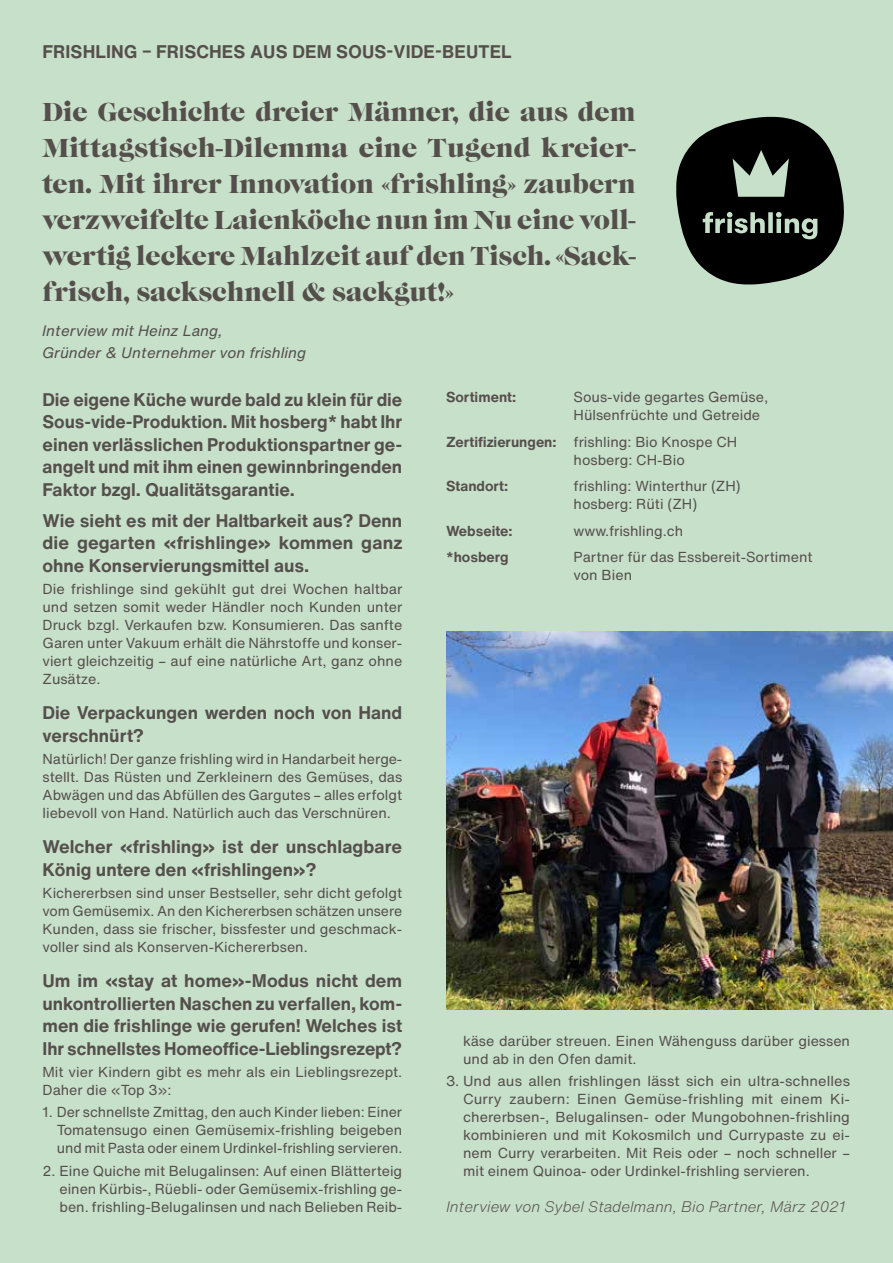
<style>
.page{position:relative;width:893px;height:1263px;background:#c7e0ca}
.page>*{position:absolute;margin:0;border:0;box-sizing:border-box;transform-origin:0 0}
.t1{font:27px/36px "Caslon Gra D";color:#554f4c;text-align:justify}
.t2{font:700 18px/22.5px "Helvetica Now Text";color:#554f4c;text-align:justify}
.t3{font:italic 15px/22.5px "Helvetica Now Text";color:#554f4c}
.t4{font:italic 300 15px "Helvetica Now Text";color:#554f4c}
.t5{font:14.25px/18px "Helvetica Now Text";color:#554f4c;text-align:justify}
.t6{font:700 14.25px "Helvetica Now Text";color:#554f4c}
.s1{font-weight:700}
</style>
<div class="page">
<img style="left:446px;top:631px;width:447px;height:379px">
<svg style="left:676px;top:117px;width:168px;height:167px"></svg>
<p class="t2" style="left:43px;top:40px;width:471px">FRISHLING – FRISCHES AUS DEM SOUS-VIDE-BEUTEL</p>
<p class="t1" style="left:43px;top:95px;width:595px">Die Geschichte dreier Männer, die aus dem Mittagstisch-Dilemma eine Tugend kreier&shy;ten. Mit ihrer Innovation «frishling» zaubern verzweifelte Laienköche nun im Nu eine voll&shy;wertig leckere Mahlzeit auf den Tisch. «Sack&shy;frisch, sackschnell &amp; sackgut!»</p>
<p class="t3" style="left:42px;top:319px;width:265px">Interview mit Heinz Lang,<br>Gründer &amp; Unternehmer von frishling</p>
<p class="t2" style="left:43px;top:388px;width:361px">Die eigene Küche wurde bald zu klein für die Sous-vide-Produktion. Mit hosberg* habt Ihr einen verlässlichen Produktionspartner ge&shy;angelt und mit ihm einen gewinnbringenden Faktor bzgl. Qualitätsgarantie.</p>
<p class="t2" style="left:43px;top:509px;width:361px">Wie sieht es mit der Haltbarkeit aus? Denn die gegarten «frishlinge» kommen ganz ohne Konservierungsmittel aus.</p>
<p class="t5" style="left:43px;top:579px;width:361px">Die frishlinge sind gekühlt gut drei Wochen haltbar und setzen somit weder Händler noch Kunden unter Druck bzgl. Verkaufen bzw. Konsumieren. Das sanfte Garen unter Vakuum erhält die Nährstoffe und konser&shy;viert gleichzeitig – auf eine natürliche Art, ganz ohne Zusätze.</p>
<p class="t2" style="left:43px;top:701px;width:361px">Die Verpackungen werden noch von Hand verschnürt?</p>
<p class="t5" style="left:43px;top:749px;width:361px">Natürlich! Der ganze frishling wird in Handarbeit herge&shy;stellt. Das Rüsten und Zerkleinern des Gemüses, das Abwägen und das Abfüllen des Gargutes – alles erfolgt liebevoll von Hand. Natürlich auch das Verschnüren.</p>
<p class="t2" style="left:43px;top:835px;width:361px">Welcher «frishling» ist der unschlagbare<br>König untere den «frishlingen»?</p>
<p class="t5" style="left:43px;top:884px;width:361px">Kichererbsen sind unser Bestseller, sehr dicht gefolgt vom Gemüsemix. An den Kichererbsen schätzen unsere Kunden, dass sie frischer, bissfester und geschmack&shy;voller sind als Konserven-Kichererbsen.</p>
<p class="t2" style="left:43px;top:969px;width:361px">Um im «stay at home»-Modus nicht dem unkontrollierten Naschen zu verfallen, kom&shy;men die frishlinge wie gerufen! Welches ist Ihr schnellstes Homeoffice-Lieblingsrezept?</p>
<p class="t5" style="left:43px;top:1063px;width:361px">Mit vier Kindern gibt es mehr als ein Lieblingsrezept.<br>Daher die «Top 3»:</p>
<p class="t5" style="left:57px;top:1103px;width:347px;text-indent:-14px">1. Der schnellste Zmittag, den auch Kinder lieben: Einer Tomatensugo einen Gemüsemix-frishling beigeben und mit Pasta oder einem Urdinkel-frishling servieren.</p>
<p class="t5" style="left:60px;top:1161px;width:344px;text-indent:-17px">2. Eine Quiche mit Belugalinsen: Auf einen Blätterteig einen Kürbis-, Rüebli- oder Gemüsemix-frishling ge&shy;ben. frishling-Belugalinsen und nach Belieben Reib-</p>
<p class="t6" style="left:446px;top:387px;width:72px">Sortiment:</p>
<p class="t5" style="left:574px;top:388px;width:196px">Sous-vide gegartes Gemüse,<br>Hülsenfrüchte und Getreide</p>
<p class="t5" style="left:574px;top:432px;width:165px;text-indent:-127px"><span class="s1">Zertifizierungen:</span> frishling: Bio Knospe CH hosberg: CH-Bio</p>
<p class="t6" style="left:446px;top:476px;width:64px">Standort:</p>
<p class="t5" style="left:574px;top:477px;width:169px">frishling: Winterthur (ZH) hosberg: Rüti (ZH)</p>
<p class="t6" style="left:446px;top:520px;width:68px">Webseite:</p>
<p class="t5" style="left:574px;top:521px;width:111px">www.frishling.ch</p>
<p class="t6" style="left:446px;top:547px;width:64px">*hosberg</p>
<p class="t5" style="left:574px;top:548px;width:240px">Partner für das Essbereit-Sortiment von Bien</p>
<p class="t5" style="left:463px;top:1031px;width:388px">käse darüber streuen. Einen Wähenguss darüber giessen und ab in den Ofen damit.</p>
<p class="t5" style="left:463px;top:1071px;width:388px;text-indent:-17px">3. Und aus allen frishlingen lässt sich ein ultra-schnelles Curry zaubern: Einen Gemüse-frishling mit einem Ki&shy;chererbsen-, Belugalinsen- oder Mungobohnen-frishling kombinieren und mit Kokosmilch und Currypaste zu ei&shy;nem Curry verarbeiten. Mit Reis oder – noch schneller – mit einem Quinoa- oder Urdinkel-frishling servieren.</p>
<p class="t4" style="left:446px;top:1195px;width:401px">Interview von Sybel Stadelmann, Bio Partner, März 2021</p>
</div>
